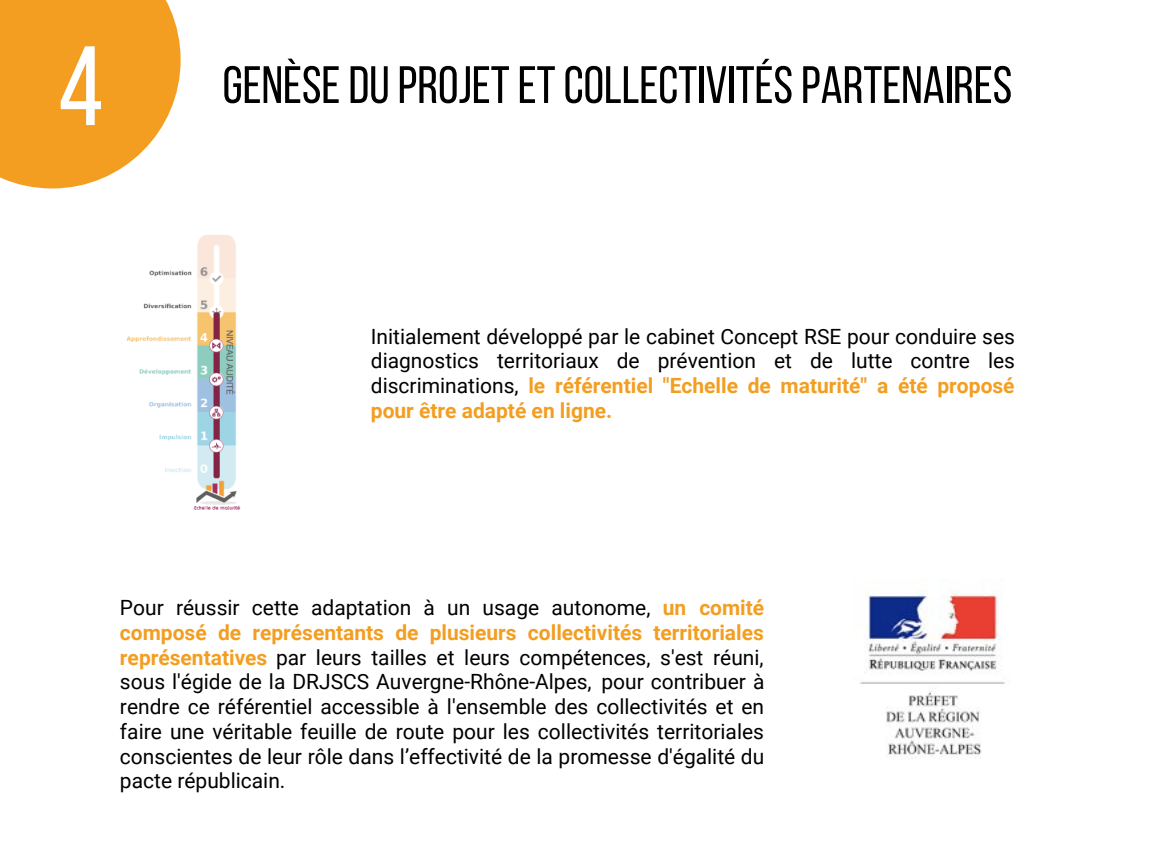
<style>
.page{position:relative;width:1152px;height:864px;background:#fff}
.page>*{position:absolute;margin:0;border:0;box-sizing:border-box;transform-origin:0 0}
.t1{font:112.5px "Bebas Neue";color:#fff}
.t2{font:52.5px "Bebas Neue";color:#000}
.t3{font:21px/24.8px "Roboto";color:#000;text-align:justify}
.s1{font-weight:700;color:#f39e21}
</style>
<div class="page">
<img style="left:126px;top:235px;width:115px;height:275px">
<img style="left:859px;top:589px;width:146px;height:169px">
<svg style="left:0;top:0;width:181px;height:189px;background:#f4a93c"></svg>
<p class="t1" style="left:58px;top:41px;width:46px">4</p>
<p class="t2" style="left:223px;top:64px;width:791px">GENÈSEDUPROJETETCOLLECTIVITÉSPARTENAIRES</p>
<p class="t3" style="left:371px;top:324px;width:646px">Initialement développé par le cabinet Concept RSE pour conduire ses diagnostics territoriaux de prévention et de lutte contre les discriminations, <span class="s1">le référentiel "Echelle de maturité" a été proposé pour être adapté en ligne.</span></p>
<p class="t3" style="left:120px;top:596px;width:646px">Pour réussir cette adaptation à un usage autonome, <span class="s1">un comité composé de représentants de plusieurs collectivités territoriales représentatives</span> par leurs tailles et leurs compétences, s'est réuni, sous l'égide de la DRJSCS Auvergne-Rhône-Alpes, pour contribuer à rendre ce référentiel accessible à l'ensemble des collectivités et en faire une véritable feuille de route pour les collectivités territoriales conscientes de leur rôle dans l’effectivité de la promesse d'égalité du pacte républicain.</p>
</div>
